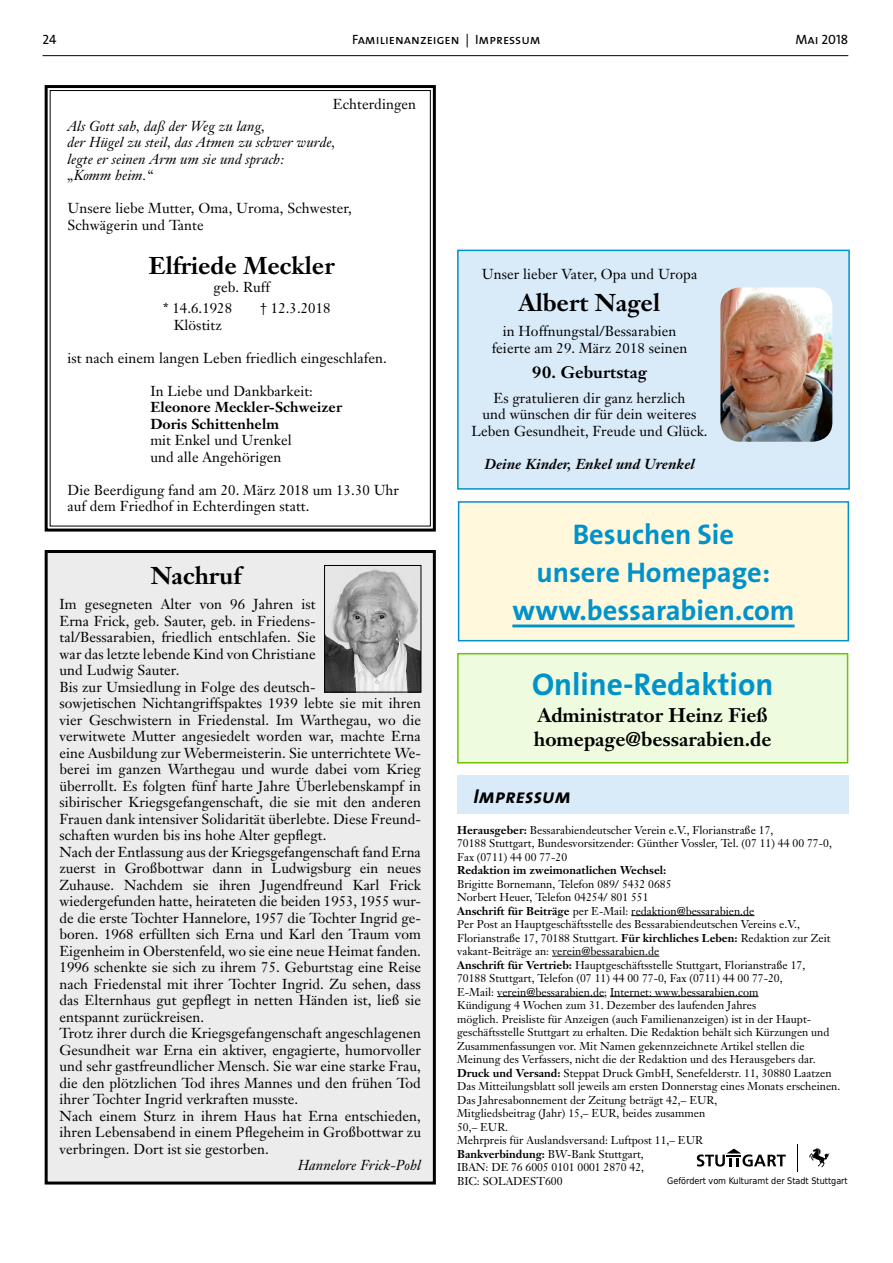
<style>
.page{position:relative;width:893px;height:1263px;background:#fff}
.page>*{position:absolute;margin:0;border:0;box-sizing:border-box;transform-origin:0 0}
.t1{font:700 31.5px "The Sans B7";color:#0092ca}
.t2{font:700 28.5px/38.4px "The Sans B7";color:#0092ca;text-align:center}
.t3{font:700 24px "Janson Text";color:#000}
.t4{font:italic 20.25px "The Sans Bold Caps";letter-spacing:.005em;color:#000}
.t5{font:700 19.5px/23.4px "Janson Text";color:#000}
.t6{font:700 16.5px "Janson Text";letter-spacing:.005em;color:#000}
.t7{font:14.25px/16.5px "Janson Text";letter-spacing:.005em;color:#000}
.t8{font:italic 14.25px/16.5px "Janson Text";letter-spacing:.005em;color:#000}
.t9{font:700 14.25px/16.5px "Janson Text";letter-spacing:.005em;color:#000}
.t10{font:italic 700 14.25px "Janson Text";letter-spacing:.005em;color:#000}
.t11{font:13.5px "The Sans Caps";color:#000}
.t12{font:11.25px/13.5px "Janson Text";color:#000}
.t13{font:700 11.25px "Janson Text";color:#000}
.t14{font:9px "DejaVu Sans Condensed";color:#000}
.s1{font-weight:700}
</style>
<div class="page">
<hr style="left:43px;top:55px;width:805px;height:1px;background:#000">
<div style="left:458px;top:654px;width:390px;height:109px;background:#eefbde"></div>
<div style="left:457px;top:653px;width:391px;height:110px;border:2px solid #6cc300"></div>
<div style="left:459px;top:502px;width:389px;height:139px;background:#fff8dc"></div>
<hr style="left:512px;top:624px;width:283px;height:3px;background:#0092ca">
<div style="left:458px;top:501px;width:391px;height:140px;border:2px solid #0092ca"></div>
<hr style="left:631px;top:915px;width:123px;height:1px;background:#000">
<hr style="left:552px;top:956px;width:107px;height:1px;background:#000">
<hr style="left:497px;top:996px;width:107px;height:1px;background:#000">
<hr style="left:610px;top:996px;width:148px;height:1px;background:#000">
<div style="left:457px;top:775px;width:391px;height:38px;background:#d9eaf9"></div>
<svg style="left:697px;top:1148px;width:89px;height:18px"></svg>
<svg style="left:809px;top:1148px;width:20px;height:19px"></svg>
<svg style="left:797px;top:1144px;width:1px;height:28px"></svg>
<div style="left:458px;top:250px;width:391px;height:239px;background:#d9eaf9"></div>
<div style="left:457px;top:250px;width:393px;height:240px;border:2px solid #0092ca"></div>
<img style="left:720px;top:287px;width:112px;height:155px">
<svg style="left:44px;top:85px;width:392px;height:447px"></svg>
<div style="left:46px;top:551px;width:388px;height:632px;background:#ececec"></div>
<div style="left:45px;top:550px;width:391px;height:634px;border:3px solid #000"></div>
<img style="left:326px;top:567px;width:93px;height:123px">
<div style="left:324px;top:565px;width:97px;height:127px;border:1px solid #000"></div>
<p class="t11" style="left:352px;top:28px;width:190px">Familienanzeigen | Impressum</p>
<p class="t11" style="left:43px;top:28px;width:16px">24</p>
<p class="t11" style="left:795px;top:28px;width:55px">Mai 2018</p>
<p class="t7" style="left:333px;top:96px;width:85px">Echterdingen</p>
<p class="t8" style="left:67px;top:117px;width:269px">Als Gott sah, daß der Weg zu lang,<br>der Hügel zu steil, das Atmen zu schwer wurde, legte er seinen Arm um sie und sprach:<br>„Komm heim.“</p>
<p class="t7" style="left:67px;top:200px;width:286px">Unsere liebe Mutter, Oma, Uroma, Schwester,<br>Schwägerin und Tante</p>
<h3 class="t3" style="left:149px;top:250px;width:187px">Elfriede Meckler</h3>
<p class="t7" style="left:163px;top:277px;width:108px;line-height:20.7px;text-indent:51px">geb. Ruff * 14.6.1928</p>
<p class="t7" style="left:260px;top:300px;width:72px">† 12.3.2018</p>
<p class="t7" style="left:174px;top:316px;width:49px">Klöstitz</p>
<p class="t7" style="left:67px;top:349px;width:321px">ist nach einem langen Leben friedlich eingeschlafen.</p>
<p class="t7" style="left:150px;top:382px;width:164px">In Liebe und Dankbarkeit:</p>
<p class="t9" style="left:150px;top:399px;width:193px">Eleonore Meckler-Schweizer<br>Doris Schittenhelm</p>
<p class="t7" style="left:150px;top:432px;width:143px">mit Enkel und Urenkel und alle Angehörigen</p>
<p class="t7" style="left:67px;top:481px;width:333px">Die Beerdigung fand am 20. März 2018 um 13.30 Uhr auf dem Friedhof in Echterdingen statt.</p>
<h3 class="t3" style="left:151px;top:560px;width:92px">Nachruf</h3>
<p class="t7" style="left:60px;top:596px;width:363px">Im gesegneten Alter von 96 Jahren ist<br>Erna Frick, geb. Sauter, geb. in Friedens-<br>tal/Bessarabien, friedlich entschlafen. Sie<br>war das letzte lebende Kind von Christiane<br>und Ludwig Sauter.<br>Bis zur Umsiedlung in Folge des deutsch-<br>sowjetischen Nichtangriffspaktes 1939 lebte sie mit ihren vier Geschwistern in Friedenstal. Im Warthegau, wo die verwitwete Mutter angesiedelt worden war, machte Erna eine Ausbildung zur Webermeisterin. Sie unterrichtete We&shy;berei im ganzen Warthegau und wurde dabei vom Krieg überrollt. Es folgten fünf harte Jahre Überlebenskampf in sibirischer Kriegsgefangenschaft, die sie mit den anderen Frauen dank intensiver Solidarität überlebte. Diese Freund&shy;schaften wurden bis ins hohe Alter gepflegt.<br>Nach der Entlassung aus der Kriegsgefangenschaft fand Erna zuerst in Großbottwar dann in Ludwigsburg ein neues Zuhause. Nachdem sie ihren Jugendfreund Karl Frick wiedergefunden hatte, heirateten die beiden 1953, 1955 wur&shy;de die erste Tochter Hannelore, 1957 die Tochter Ingrid ge&shy;boren. 1968 erfüllten sich Erna und Karl den Traum vom Eigenheim in Oberstenfeld, wo sie eine neue Heimat fanden.<br>1996 schenkte sie sich zu ihrem 75. Geburtstag eine Reise nach Friedenstal mit ihrer Tochter Ingrid. Zu sehen, dass das Elternhaus gut gepflegt in netten Händen ist, ließ sie entspannt zurückreisen.<br>Trotz ihrer durch die Kriegsgefangenschaft angeschlagenen Gesundheit war Erna ein aktiver, engagierte, humorvoller und sehr gastfreundlicher Mensch. Sie war eine starke Frau, die den plötzlichen Tod ihres Mannes und den frühen Tod ihrer Tochter Ingrid verkraften musste.<br>Nach einem Sturz in ihrem Haus hat Erna entschieden, ihren Lebensabend in einem Pflegeheim in Großbottwar zu verbringen. Dort ist sie gestorben.</p>
<p class="t8" style="left:298px;top:1157px;width:125px">Hannelore Frick-Pohl</p>
<p class="t7" style="left:482px;top:266px;width:217px">Unser lieber Vater, Opa und Uropa</p>
<h3 class="t3" style="left:519px;top:287px;width:143px">Albert Nagel</h3>
<p class="t7" style="left:492px;top:323px;width:197px;text-align:center">in Hoffnungstal/Bessarabien feierte am 29. März 2018 seinen</p>
<p class="t6" style="left:532px;top:361px;width:116px">90. Geburtstag</p>
<p class="t7" style="left:471px;top:389px;width:238px;text-align:center">Es gratulieren dir ganz herzlich<br>und wünschen dir für dein weiteres<br>Leben Gesundheit, Freude und Glück.</p>
<p class="t10" style="left:484px;top:455px;width:212px">Deine Kinder, Enkel und Urenkel</p>
<h2 class="t2" style="left:512px;top:516px;width:284px">Besuchen Sie<br>unsere Homepage: www.bessarabien.com</h2>
<h1 class="t1" style="left:532px;top:667px;width:243px">Online-Redaktion</h1>
<h3 class="t5" style="left:534px;top:703px;width:239px">Administrator Heinz Fieß homepage@bessarabien.de</h3>
<h3 class="t4" style="left:473px;top:779px;width:99px">Impressum</h3>
<p class="t12" style="left:457px;top:823px;width:376px"><span class="s1">Herausgeber:</span> Bessarabiendeutscher Verein e.V., Florianstraße 17,<br>70188 Stuttgart, Bundesvorsitzender: Günther Vossler, Tel. (07 11) 44 00 77-0,<br>Fax (0711) 44 00 77-20</p>
<p class="t13" style="left:457px;top:863px;width:211px">Redaktion im zweimonatlichen Wechsel:</p>
<p class="t12" style="left:457px;top:877px;width:385px">Brigitte Bornemann, Telefon 089/ 5432 0685<br>Norbert Heuer, Telefon 04254/ 801 551<br><span class="s1">Anschrift für Beiträge</span> per E-Mail: redaktion@bessarabien.de<br>Per Post an Hauptgeschäftsstelle des Bessarabiendeutschen Vereins e.V., Florianstraße 17, 70188 Stuttgart. <span class="s1">Für kirchliches Leben:</span> Redaktion zur Zeit vakant-Beiträge an: verein@bessarabien.de<br><span class="s1">Anschrift für Vertrieb:</span> Hauptgeschäftsstelle Stuttgart, Florianstraße 17,<br>70188 Stuttgart, Telefon (07 11) 44 00 77-0, Fax (0711) 44 00 77-20,<br>E-Mail: verein@bessarabien.de; Internet: www.bessarabien.com<br>Kündigung 4 Wochen zum 31. Dezember des laufenden Jahres<br>möglich. Preisliste für Anzeigen (auch Familienanzeigen) ist in der Haupt&shy;geschäftsstelle Stuttgart zu erhalten. Die Redaktion behält sich Kürzungen und Zusammenfassungen vor. Mit Namen gekennzeichnete Artikel stellen die Meinung des Verfassers, nicht die der Redaktion und des Herausgebers dar.<br><span class="s1">Druck und Versand:</span> Steppat Druck GmbH, Senefelderstr. 11, 30880 Laatzen Das Mitteilungsblatt soll jeweils am ersten Donnerstag eines Monats erscheinen.<br>Das Jahresabonnement der Zeitung beträgt 42,– EUR,<br>Mitgliedsbeitrag (Jahr) 15,– EUR, beides zusammen<br>50,– EUR.<br>Mehrpreis für Auslandsversand: Luftpost 11,– EUR<br><span class="s1">Bankverbindung:</span> BW-Bank Stuttgart,<br>IBAN: DE 76 6005 0101 0001 2870 42,<br>BIC: SOLADEST600</p>
<p class="t14" style="left:667px;top:1173px;width:182px">Gefördert vom Kulturamt der Stadt Stuttgart</p>
</div>
